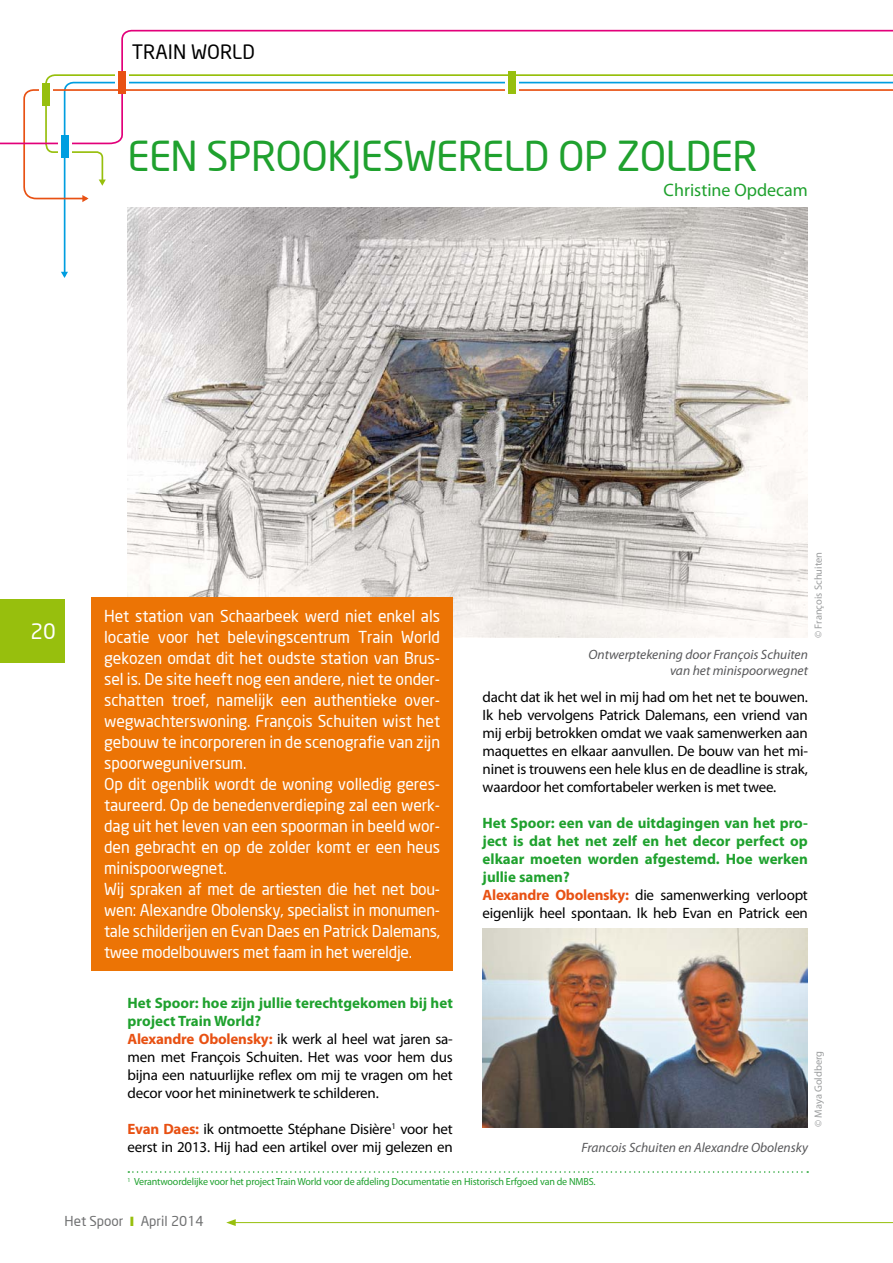
<style>
.page{position:relative;width:893px;height:1263px;background:#fff}
.page>*{position:absolute;margin:0;border:0;box-sizing:border-box;transform-origin:0 0}
.t1{font:40.5px "Neo Sans";color:#1fa12e}
.t2{font:21px "Neo Sans";color:#fff}
.t3{font:19.5px "Neo Sans";color:#000}
.t4{font:18px "Myriad Pro";color:#1fa12e}
.t5{font:16.2px/21px "Neo Sans";letter-spacing:-.005em;color:#fff}
.t6{font:15px/18px "Myriad Pro";letter-spacing:-.015em;color:#000}
.t7{font:700 15px/18px "Myriad Pro";color:#1fa12e}
.t8{font:italic 13.5px/16.2px "Myriad Pro";color:#58585a;text-align:right}
.t9{font:13.5px "Neo Sans";color:#707172}
.t10{font:10.5px "Myriad Pro";color:#9c9e9f}
.t11{font:10.35px "Myriad Pro";letter-spacing:-.015em;color:#1fa12e}
.s1{color:#e85113}
.s2{font-weight:400;color:#000}
.s3{font-weight:700;color:#1fa12e}
.s4{font-weight:700;color:#e85113}
.s5{color:#97bf0d}
</style>
<div class="page">
<svg style="left:63px;top:200px;width:745px;height:77px"></svg>
<svg style="left:23px;top:145px;width:83px;height:55px"></svg>
<svg style="left:0;top:29px;width:893px;height:116px"></svg>
<svg style="left:61px;top:272px;width:7px;height:6px"></svg>
<svg style="left:82px;top:195px;width:7px;height:7px"></svg>
<svg style="left:99px;top:180px;width:7px;height:6px"></svg>
<div style="left:115px;top:71px;width:14px;height:16px;background:#fff"></div>
<div style="left:118px;top:71px;width:8px;height:23px;background:#e85113"></div>
<div style="left:58px;top:135px;width:14px;height:23px;background:#fff"></div>
<div style="left:61px;top:135px;width:8px;height:23px;background:#009ee0"></div>
<div style="left:39px;top:83px;width:13px;height:16px;background:#fff"></div>
<div style="left:42px;top:83px;width:8px;height:23px;background:#97bf0d"></div>
<div style="left:505px;top:79px;width:14px;height:15px;background:#fff"></div>
<div style="left:508px;top:71px;width:8px;height:23px;background:#97bf0d"></div>
<div style="left:0;top:600px;width:64px;height:63px;background:#97bf0d"></div>
<hr style="left:233px;top:1222px;width:660px;height:1px;background:#97bf0d">
<svg style="left:226px;top:1219px;width:10px;height:7px"></svg>
<img style="left:128px;top:208px;width:680px;height:430px">
<div style="left:91px;top:597px;width:362px;height:374px;background:#ec7405"></div>
<svg style="left:128px;top:1171px;width:680px;height:2px"></svg>
<img style="left:483px;top:929px;width:325px;height:198px">
<p class="t3" style="left:132px;top:40px;width:73px">TRAIN WORL</p>
<p class="t3" style="left:242px;top:40px;width:14px">D</p>
<h1 class="t1" style="left:128px;top:132px;width:104px">EE N SPROOK</h1>
<h1 class="t1" style="left:351px;top:132px;width:34px">JESWEREL</h1>
<h1 class="t1" style="left:524px;top:132px;width:210px">D OP ZOLDER</h1>
<p class="t4" style="left:664px;top:179px;width:146px">Christine Opdecam</p>
<p class="t2" style="left:31px;top:619px;width:27px">20</p>
<p class="t5" style="left:104px;top:606px;width:337px">Het station van Schaarbeek werd niet enkel als locatie voor het belevingscentrum Train World gekozen omdat dit het oudste station van Brus&shy;sel is. De site heeft nog een andere, niet te onder&shy;schatten troef, namelijk een authentieke over&shy;wegwachterswoning. François Schuiten wist het gebouw te incorporeren in de scenografie van zijn spoorweguniversum.<br>Op dit ogenblik wordt de woning volledig geres&shy;taureerd. Op de benedenverdieping zal een werk&shy;dag uit het leven van een spoorman in beeld wor&shy;den gebracht en op de zolder komt er een heus minispoorwegnet.<br>Wij spraken af met de artiesten die het net bou&shy;wen: Alexandre Obolensky, specialist in monumen&shy;tale schilderijen en Evan Daes en Patrick Dalemans, twee modelbouwers met faam in het wereldje.</p>
<p class="t10" style="left:812px;top:638px;width:88px;rotate:-90deg">© François Schuiten</p>
<p class="t8" style="left:588px;top:646px;width:221px">Ontwerptekening door François Schuiten van het minispoorwegnet</p>
<p class="t6" style="left:483px;top:688px;width:327px;text-align:justify">dacht dat ik het wel in mij had om het net te bouwen.<br>Ik heb vervolgens Patrick Dalemans, een vriend van mij erbij betrokken omdat we vaak samenwerken aan maquettes en elkaar aanvullen. De bouw van het mi&shy;ninet is trouwens een hele klus en de deadline is strak, waardoor het comfortabeler werken is met twee.</p>
<p class="t7" style="left:483px;top:813px;width:327px">Het Spoor: een van de uitdagingen van het pro&shy;ject is dat het net zelf en het decor perfect op elkaar moeten worden afgestemd. Hoe werken jullie samen?<br><span class="s1">Alexandre Obolensky:</span> <span class="s2">die samenwerking verloopt eigenlijk heel spontaan. Ik heb Evan en Patrick een</span></p>
<p class="t6" style="left:128px;top:994px;width:327px"><span class="s3">Het Spoor: hoe zijn jullie terechtgekomen bij het project Train World?<br></span><span class="s4">Alexandre Obolensky:</span> ik werk al heel wat jaren sa&shy;men met François Schuiten. Het was voor hem dus bijna een natuurlijke reflex om mij te vragen om het decor voor het mininetwerk te schilderen.</p>
<p class="t6" style="left:128px;top:1120px;width:327px"><span class="s4">Evan Daes:</span> ik ontmoette Stéphane Disière<sup>1</sup> voor het eerst in 2013. Hij had een artikel over mij gelezen en</p>
<p class="t10" style="left:812px;top:1127px;width:78px;rotate:-90deg">© Maya Goldberg</p>
<p class="t8" style="left:581px;top:1139px;width:228px">Francois Schuiten en Alexandre Obolensky</p>
<p class="t11" style="left:128px;top:1175px;width:470px"><sup>1</sup> Verantwoordelijke voor het project Train World voor de afdeling Documentatie en Historisch Erfgoed van de NMBS.</p>
<p class="t9" style="left:64px;top:1213px;width:141px">Het Spoor <span class="s5">❙</span> April 2014</p>
</div>
